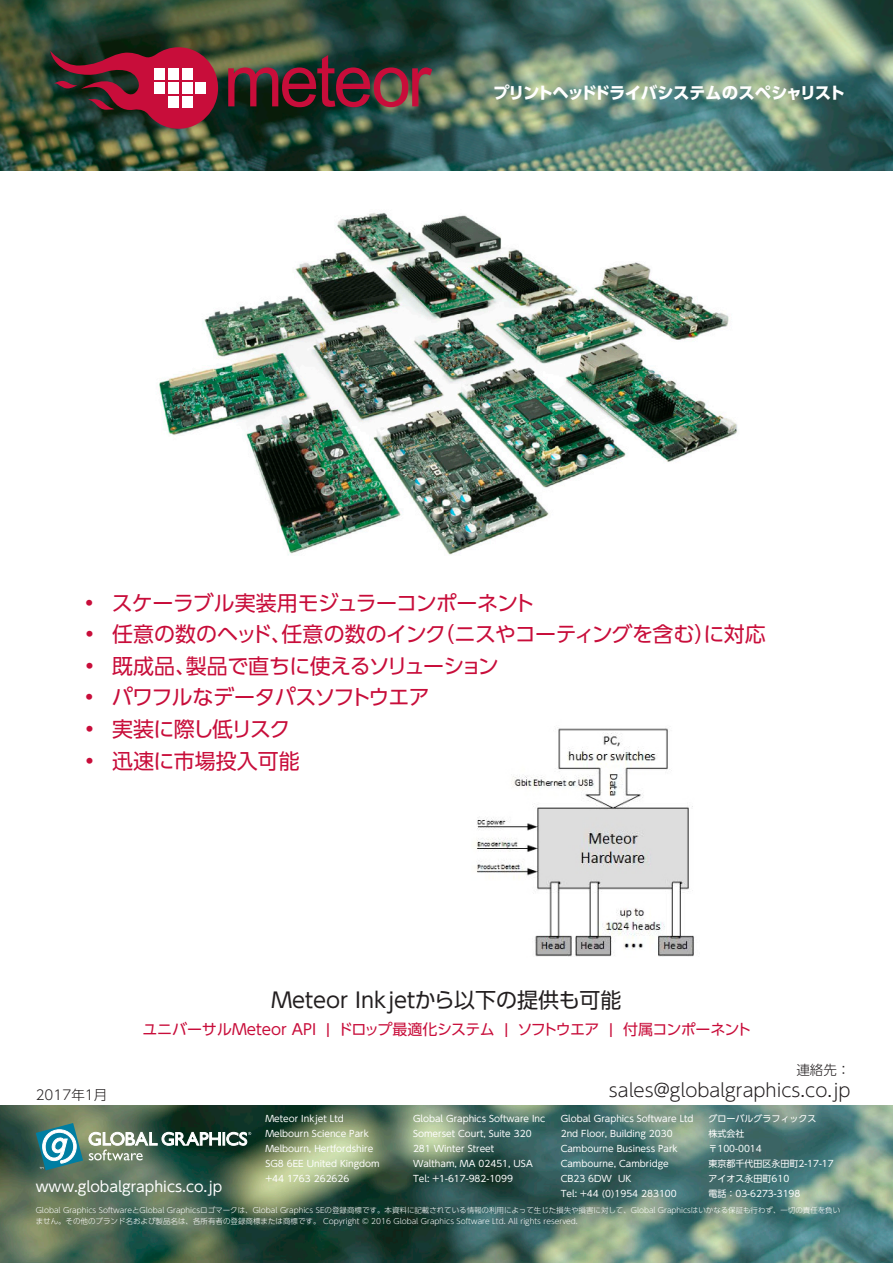
<style>
.page{position:relative;width:893px;height:1263px;background:#fff}
.page>*{position:absolute;margin:0;border:0;box-sizing:border-box;transform-origin:0 0}
.t1{font:21px "UD Shin Go Pr 6 N";letter-spacing:-.03em;color:#c80d3a}
.t2{font:21px "UD Shin Go Pr 6 N";color:#231f20}
.t3{font:21px "UD Shin Go Pr 6 N";letter-spacing:-.075em;color:#c80d3a}
.t4{font:21px "UD Shin Go Pr 6 N";color:#c80d3a}
.t5{font:300 18px "UD Shin Go Pr 6 N";color:#231f20}
.t6{font:700 16.5px "UD Shin Go Pr 6 N";letter-spacing:-.06em;color:#fff}
.t7{font:15px "UD Shin Go Pr 6 N";letter-spacing:-.015em;color:#c80d3a}
.t8{font:14.25px "UD Shin Go Pr 6 N";color:#fff}
._7_TableRow_Rule{font:300 13.5px "UD Shin Go Pr 6 N";color:#231f20}
.t9{font:9px/15px "UD Shin Go Pr 6 N";color:#fff}
.t10{font:300 7.5px/10.5px "UD Shin Go Pr 6 N";color:#fff}
</style>
<div class="page">
<img style="left:0;top:0;width:893px;height:170px">
<img style="left:0;top:1106px;width:893px;height:157px">
<svg style="left:89px;top:1132px;width:162px;height:28px"></svg>
<svg style="left:36px;top:1123px;width:47px;height:47px"></svg>
<svg style="left:228px;top:55px;width:204px;height:52px;background:#5c2f32"></svg>
<svg style="left:50px;top:47px;width:168px;height:82px;background:#6f2431"></svg>
<div style="left:154px;top:69px;width:11px;height:11px;background:#fff"></div>
<div style="left:168px;top:69px;width:11px;height:11px;background:#fff"></div>
<div style="left:182px;top:69px;width:10px;height:11px;background:#fff"></div>
<div style="left:154px;top:83px;width:11px;height:11px;background:#fff"></div>
<div style="left:168px;top:83px;width:11px;height:11px;background:#fff"></div>
<div style="left:182px;top:83px;width:10px;height:11px;background:#fff"></div>
<div style="left:195px;top:83px;width:11px;height:11px;background:#fff"></div>
<div style="left:168px;top:97px;width:11px;height:11px;background:#fff"></div>
<div style="left:182px;top:97px;width:10px;height:11px;background:#fff"></div>
<img style="left:159px;top:213px;width:579px;height:342px">
<img style="left:475px;top:728px;width:219px;height:229px">
<p class="t6" style="left:493px;top:79px;width:354px">プリントヘッドドライバシステムのスペシャリスト</p>
<p class="t1" style="left:85px;top:586px;width:452px">• スケーラブル実装用モジュラーコンポーネント</p>
<p class="t1" style="left:85px;top:617px;width:682px">• 任意の数のヘッド、任意の数のインク（ニスやコーティングを含む）に対応</p>
<p class="t1" style="left:85px;top:649px;width:415px">• 既成品、製品で直ちに使えるソリューション</p>
<p class="t1" style="left:85px;top:680px;width:346px">• パワフルなデータパスソフトウエア</p>
<p class="t3" style="left:85px;top:712px;width:207px">• 実装に際し低リスク</p>
<p class="t4" style="left:85px;top:743px;width:216px">• 迅速に市場投入可能</p>
<p class="t2" style="left:271px;top:983px;width:352px">Meteor Inkjetから以下の提供も可能</p>
<p class="t7" style="left:142px;top:1017px;width:610px">ユニバーサルMeteor API | ドロップ最適化システム | ソフトウエア | 付属コンポーネント</p>
<p class="_7_TableRow_Rule" style="left:796px;top:1059px;width:55px">連絡先：</p>
<p class="_7_TableRow_Rule" style="left:36px;top:1084px;width:73px">2017年1月</p>
<p class="t5" style="left:609px;top:1076px;width:243px">sales@globalgraphics.co.jp</p>
<p class="t9" style="left:708px;top:1110px;width:109px">グローバルグラフィックス株式会社</p>
<p class="t9" style="left:708px;top:1140px;width:64px">〒100-0014　</p>
<p class="t9" style="left:708px;top:1155px;width:127px">東京都千代田区永田町2-17-17</p>
<p class="t9" style="left:708px;top:1170px;width:82px">アイオス永田町610</p>
<p class="t9" style="left:265px;top:1110px;width:80px">Meteor Inkjet Ltd</p>
<p class="t9" style="left:265px;top:1125px;width:105px">Melbourn Science Park</p>
<p class="t9" style="left:265px;top:1140px;width:109px">Melbourn, Hertfordshire</p>
<p class="t9" style="left:265px;top:1155px;width:116px">SG8 6EE United Kingdom</p>
<p class="t9" style="left:265px;top:1170px;width:86px">+44 1763 262626</p>
<p class="t9" style="left:413px;top:1110px;width:134px">Global Graphics Software Inc</p>
<p class="t9" style="left:413px;top:1125px;width:120px">Somerset Court, Suite 320</p>
<p class="t9" style="left:413px;top:1140px;width:83px">281 Winter Street</p>
<p class="t9" style="left:413px;top:1155px;width:121px">Waltham, MA 02451, USA</p>
<p class="t9" style="left:413px;top:1170px;width:102px">Tel: +1-617-982-1099</p>
<p class="t9" style="left:561px;top:1110px;width:134px">Global Graphics Software Ltd</p>
<p class="t9" style="left:561px;top:1125px;width:113px">2nd Floor, Building 2030</p>
<p class="t9" style="left:561px;top:1140px;width:119px">Cambourne Business Park</p>
<p class="t9" style="left:561px;top:1155px;width:109px">Cambourne, Cambridge</p>
<p class="t9" style="left:561px;top:1170px;width:72px">CB23 6DW UK</p>
<p class="t9" style="left:561px;top:1185px;width:118px">Tel: +44 (0)1954 283100</p>
<p class="t8" style="left:36px;top:1175px;width:188px">www.globalgraphics.co.jp</p>
<p class="t9" style="left:708px;top:1185px;width:94px">電話：03-6273-3198</p>
<p class="t10" style="left:36px;top:1205px;width:806px">Global Graphics SoftwareとGlobal Graphicsロゴマークは、Global Graphics SEの登録商標です。本資料に記載されている情報の利用によって生じた損失や損害に対して、Global Graphicsはいかなる保証も行わず、一切の責任を負いません。その他のブランド名および製品名は、各所有者の登録商標または商標です。 Copyright © 2016 Global Graphics Software Ltd. All rights reserved.</p>
</div>
